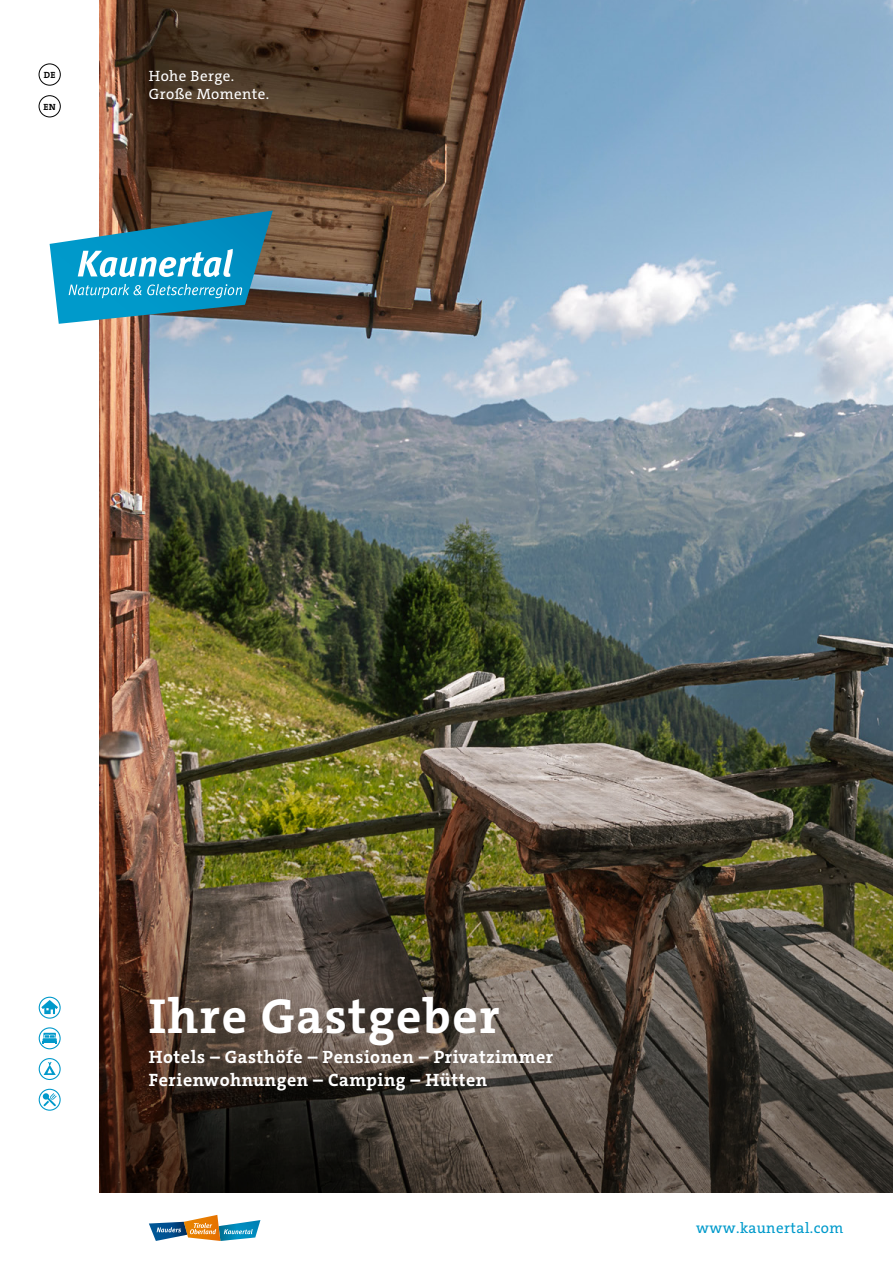
<style>
.page{position:relative;width:893px;height:1263px;background:#fff}
.page>*{position:absolute;margin:0;border:0;box-sizing:border-box;transform-origin:0 0}
.t1{font:700 49.5px "The Serif C5";letter-spacing:.03em;color:#fff}
.t2{font:700 18px/22.5px "The Serif C5";letter-spacing:.03em;color:#fff}
.t3{font:15px/18px "The Serif C5";letter-spacing:.03em;color:#fff}
.t4{font:15px "The Serif C5";letter-spacing:.03em;color:#009acb}
.t5{font:700 9px "The Serif C5";color:#000}
</style>
<div class="page">
<img style="left:99px;top:0;width:794px;height:678px">
<div style="left:39px;top:95px;width:22px;height:22px;border:1px solid #000;border-radius:50%"></div>
<div style="left:39px;top:64px;width:22px;height:21px;border:1px solid #000;border-radius:50%"></div>
<img style="left:99px;top:678px;width:794px;height:515px">
<svg style="left:149px;top:1215px;width:111px;height:26px"></svg>
<div style="left:39px;top:1089px;width:22px;height:22px;border:1px solid #0099cb;border-radius:50%"></div>
<svg style="left:43px;top:1093px;width:14px;height:13px"></svg>
<div style="left:39px;top:997px;width:22px;height:22px;border:1px solid #0099cb;border-radius:50%"></div>
<svg style="left:41px;top:1000px;width:17px;height:14px"></svg>
<div style="left:39px;top:1058px;width:22px;height:22px;border:1px solid #0099cb;border-radius:50%"></div>
<svg style="left:44px;top:1061px;width:12px;height:14px"></svg>
<div style="left:39px;top:1027px;width:22px;height:22px;border:1px solid #0099cb;border-radius:50%"></div>
<svg style="left:43px;top:1033px;width:14px;height:11px"></svg>
<svg style="left:50px;top:210px;width:223px;height:114px;background:#4599b3"></svg>
<p class="t5" style="left:44px;top:69px;width:13px">DE</p>
<p class="t3" style="left:149px;top:67px;width:122px">Hohe Berge.<br>Große Momente.</p>
<p class="t5" style="left:44px;top:101px;width:14px">EN</p>
<h1 class="t1" style="left:149px;top:985px;width:352px">Ihre Gastgeber</h1>
<p class="t2" style="left:149px;top:1046px;width:406px">Hotels – Gasthöfe – Pensionen – Privatzimmer<br>Ferienwohnungen – Camping – Hütten</p>
<p class="t4" style="left:696px;top:1219px;width:149px">www.kaunertal.com</p>
</div>
